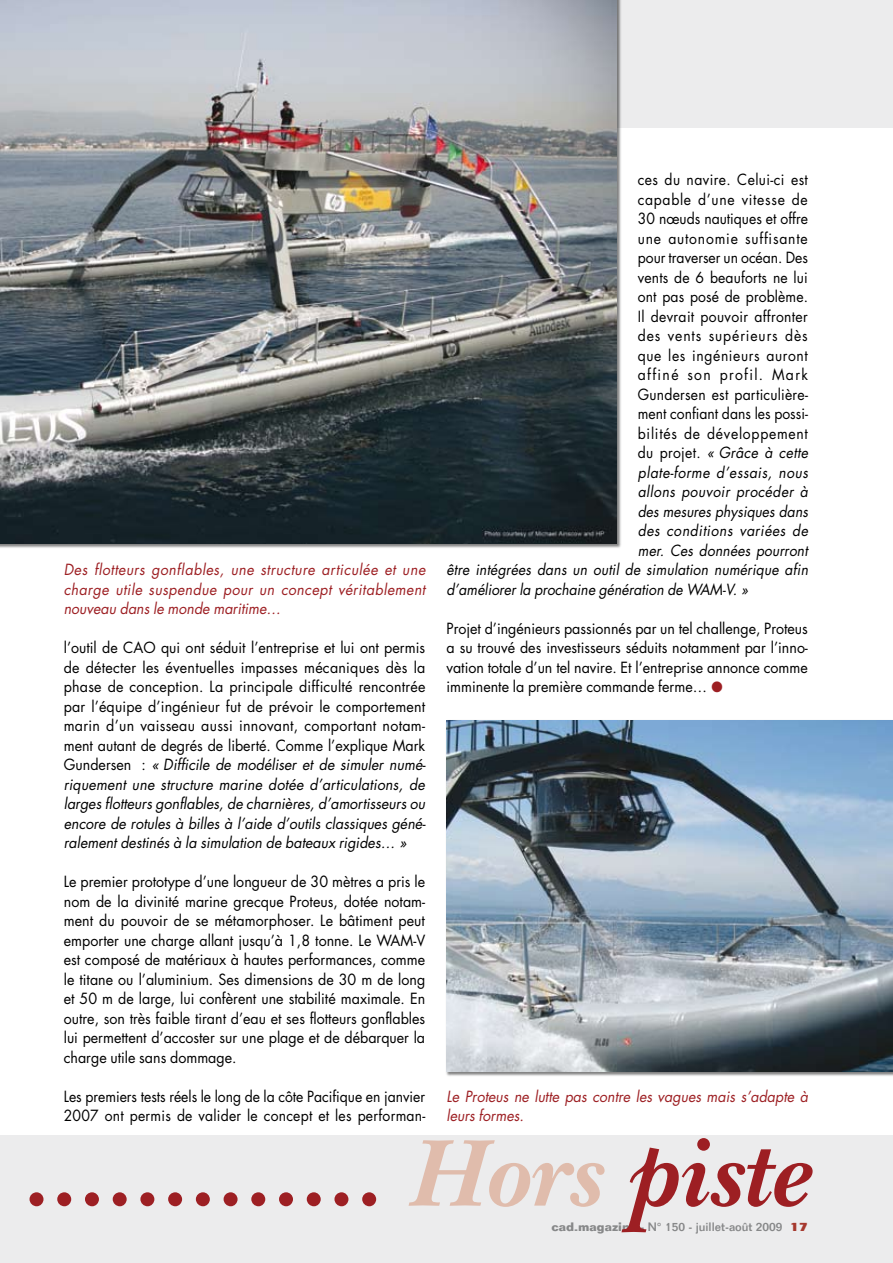
<style>
.page{position:relative;width:893px;height:1263px;background:#fff}
.page>*{position:absolute;margin:0;border:0;box-sizing:border-box;transform-origin:0 0}
.t1{font:italic 700 99px "New Baskerville";color:#9d1f23}
.t2{font:15px/19.5px "Futura";letter-spacing:.005em;color:#000;text-align:justify;scale:.95 1}
.t3{font:15px/19.5px "Futura";letter-spacing:.005em;color:#000;scale:.93 1}
.t4{font:italic 15px/19.5px "Futura";color:#9d1f23;text-align:justify;scale:.95 1}
.t5{font:italic 15px "Futura";letter-spacing:.01em;color:#000;scale:.93 1}
.t6{font:15px "Futura";letter-spacing:.055em;color:#000;scale:.93 1}
.t7{font:15px "Futura";letter-spacing:.025em;color:#000;scale:.93 1}
.t8{font:italic 15px "Futura";letter-spacing:.035em;color:#000;scale:.93 1}
.t9{font:15px "Futura";letter-spacing:.03em;color:#000;scale:.93 1}
.t10{font:15px "Futura";letter-spacing:.045em;color:#000;scale:.93 1}
.t11{font:italic 15px "Futura";letter-spacing:.03em;color:#000;scale:.93 1}
.t12{font:italic 15px "Futura";letter-spacing:.04em;color:#000;scale:.93 1}
.t13{font:15px "Futura";letter-spacing:.05em;color:#000;scale:.93 1}
.t14{font:15px "Futura";letter-spacing:.065em;color:#000;scale:.93 1}
.t15{font:15px "Futura";letter-spacing:.095em;color:#000;scale:.93 1}
.t16{font:500 12px "Folio";color:#878889}
.s1{font-style:italic}
.s2{font-style:normal}
.s3{color:#9d1f23}
.s4{color:#e0bcac}
.s5{font-weight:700}
.s6{font-weight:800;color:#a6382e}
</style>
<div class="page">
<div style="left:0;top:1135px;width:893px;height:128px;background:#ececed"></div>
<div style="left:0;top:0;width:893px;height:128px;background:#ececed"></div>
<img style="left:0;top:0;width:617px;height:543px">
<div style="left:445px;top:718px;width:448px;height:359px;background:#000;opacity:.5"></div>
<img style="left:446px;top:720px;width:447px;height:351px">
<p class="t4" style="left:64px;top:560px;width:382px">Des flotteurs gonflables, une structure articulée et une charge utile suspendue pour un concept véritablement nouveau dans le monde maritime…</p>
<p class="t2" style="left:64px;top:638px;width:383px">l’outil de CAO qui ont séduit l’entreprise et lui ont permis de détecter les éventuelles impasses mécaniques dès la phase de conception. La principale difficulté rencontrée par l’équipe d’ingénieur fut de prévoir le comportement marin d’un vaisseau aussi innovant, comportant notam&shy;ment autant de degrés de liberté. Comme l’explique Mark Gundersen : <span class="s1">« Difficile de modéliser et de simuler numé&shy;riquement une structure marine dotée d’articulations, de larges flotteurs gonflables, de charnières, d’amortisseurs ou encore de rotules à billes à l’aide d’outils classiques géné&shy;ralement destinés à la simulation de bateaux rigides… »</span></p>
<p class="t2" style="left:64px;top:872px;width:382px">Le premier prototype d’une longueur de 30 mètres a pris le nom de la divinité marine grecque Proteus, dotée notam&shy;ment du pouvoir de se métamorphoser. Le bâtiment peut emporter une charge allant jusqu’à 1,8 tonne. Le WAM-V est composé de matériaux à hautes performances, comme le titane ou l’aluminium. Ses dimensions de 30 m de long et 50 m de large, lui confèrent une stabilité maximale. En outre, son très faible tirant d’eau et ses flotteurs gonflables lui permettent d’accoster sur une plage et de débarquer la charge utile sans dommage.</p>
<p class="t3" style="left:64px;top:1086px;width:390px">Les premiers tests réels le long de la côte Pacifique en janvier<br>2007 ont permis de valider le concept et les performan-</p>
<p class="t9" style="left:638px;top:170px;width:184px">ces du navire. Celui-ci est</p>
<p class="t13" style="left:638px;top:189px;width:184px">capable d’une vitesse de</p>
<p class="t3" style="left:638px;top:209px;width:184px">30 nœuds nautiques et offre</p>
<p class="t6" style="left:638px;top:228px;width:184px">une autonomie suffisante</p>
<p class="t3" style="left:638px;top:248px;width:184px">pour traverser un océan. Des</p>
<p class="t3" style="left:638px;top:267px;width:184px">vents de 6 beauforts ne lui</p>
<p class="t3" style="left:638px;top:287px;width:184px">ont pas posé de problème.</p>
<p class="t7" style="left:638px;top:306px;width:184px">Il devrait pouvoir affronter</p>
<p class="t14" style="left:638px;top:326px;width:184px">des vents supérieurs dès</p>
<p class="t10" style="left:638px;top:345px;width:184px">que les ingénieurs auront</p>
<p class="t15" style="left:638px;top:365px;width:184px">affiné son profil. Mark</p>
<p class="t3" style="left:638px;top:384px;width:184px">Gundersen est particulière-</p>
<p class="t3" style="left:638px;top:404px;width:184px">ment confiant dans les possi-</p>
<p class="t6" style="left:638px;top:423px;width:184px">bilités de développement</p>
<p class="t5" style="left:638px;top:443px;width:184px"><span class="s2">du projet.</span> « Grâce à cette</p>
<p class="t8" style="left:638px;top:462px;width:184px">plate-forme d’essais, nous</p>
<p class="t11" style="left:638px;top:482px;width:184px">allons pouvoir procéder à</p>
<p class="t5" style="left:638px;top:501px;width:184px">des mesures physiques dans</p>
<p class="t12" style="left:638px;top:521px;width:184px">des conditions variées de</p>
<p class="t5" style="left:638px;top:540px;width:184px">mer. Ces données pourront</p>
<p class="t5" style="left:446px;top:560px;width:390px">être intégrées dans un outil de simulation numérique afin</p>
<p class="t5" style="left:446px;top:579px;width:326px">d’améliorer la prochaine génération de WAM-V. »</p>
<p class="t2" style="left:446px;top:618px;width:382px">Projet d’ingénieurs passionnés par un tel challenge, Proteus a su trouvé des investisseurs séduits notamment par l’inno&shy;vation totale d’un tel navire. Et l’entreprise annonce comme imminente la première commande ferme… <span class="s3">●</span></p>
<p class="t4" style="left:446px;top:1086px;width:382px">Le Proteus ne lutte pas contre les vagues mais s’adapte à leurs formes.</p>
<h1 class="t1" style="left:22px;top:1116px;width:788px">............. <span class="s4">Hors</span> piste</h1>
<p class="t16" style="left:552px;top:1219px;width:258px"><span class="s5">cad-magazine</span> - N° 150 - juillet-août 2009 <span class="s6">17</span></p>
</div>
